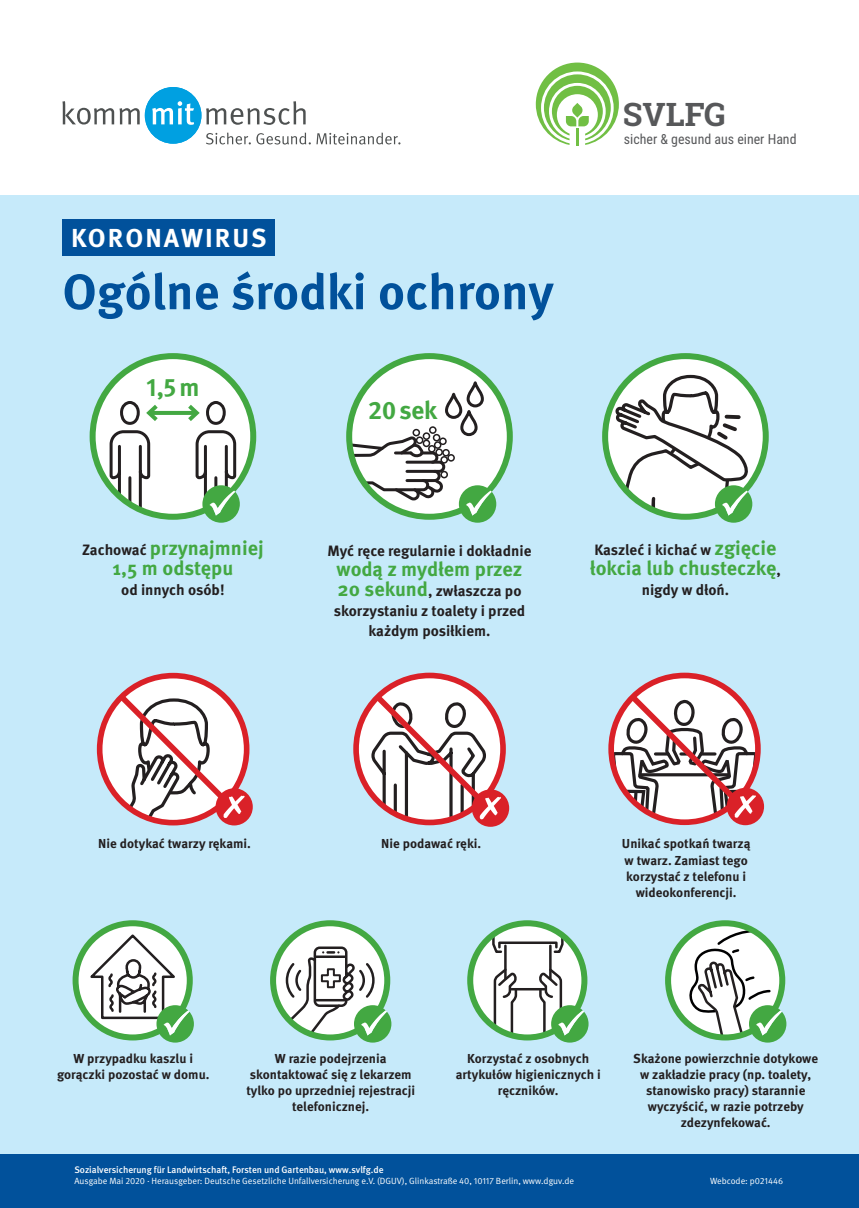
<style>
.page{position:relative;width:859px;height:1208px;background:#fff}
.page>*{position:absolute;margin:0;border:0;box-sizing:border-box;transform-origin:0 0}
.t1{font:700 50px "Meta Pro";letter-spacing:-.005em;color:#01519b}
.t2{font:700 32.4px "Roboto Slab";color:#57585a}
.t3{font:700 26px "Meta Pro";letter-spacing:.08em;color:#fff}
.t4{font:700 25.3px "DGUV Meta";color:#43a842}
.t5{font:700 20px/20px "Meta Pro";letter-spacing:-.005em;color:#43a842;text-align:center}
.t6{font:700 15px/20px "Meta Pro";color:#231f20;text-align:center}
.t7{font:13.9px "Roboto Condensed";color:#57585a}
.t8{font:700 13px/16px "Meta Pro";color:#231f20;text-align:center}
.t9{font:500 9.5px "DGUV Meta";color:#fff}
.t10{font:9px "DGUV Meta";color:#fff}
.s1{font-size:15px;color:#231f20}
.s2{font-size:20px;color:#43a842}
</style>
<div class="page">
<div style="left:0;top:196px;width:859px;height:1012px;background:#c6eafa"></div>
<div style="left:0;top:1154px;width:859px;height:54px;background:#01519b"></div>
<div style="left:145px;top:87px;width:56px;height:57px;background:#00a0e1;border-radius:50%"></div>
<svg style="left:62px;top:101px;width:78px;height:23px"></svg>
<svg style="left:152px;top:101px;width:42px;height:24px"></svg>
<svg style="left:206px;top:101px;width:100px;height:24px"></svg>
<svg style="left:206px;top:133px;width:194px;height:12px"></svg>
<div style="left:62px;top:219px;width:213px;height:36px;background:#01519b"></div>
<div style="left:349px;top:356px;width:161px;height:161px;background:#fff;border-radius:50%"></div>
<svg style="left:349px;top:434px;width:98px;height:68px"></svg>
<div style="left:428px;top:445px;width:8px;height:7px;border:2px solid #231f20;border-radius:50%"></div>
<div style="left:434px;top:441px;width:7px;height:8px;border:2px solid #231f20;border-radius:50%"></div>
<div style="left:439px;top:437px;width:8px;height:8px;border:2px solid #231f20;border-radius:50%"></div>
<div style="left:433px;top:434px;width:7px;height:7px;border:2px solid #231f20;border-radius:50%"></div>
<div style="left:440px;top:456px;width:8px;height:7px;border:2px solid #231f20;border-radius:50%"></div>
<div style="left:442px;top:449px;width:8px;height:7px;border:2px solid #231f20;border-radius:50%"></div>
<div style="left:447px;top:454px;width:8px;height:7px;border:2px solid #231f20;border-radius:50%"></div>
<div style="left:440px;top:471px;width:8px;height:7px;border:2px solid #231f20;border-radius:50%"></div>
<div style="left:423px;top:432px;width:7px;height:8px;border:2px solid #231f20;border-radius:50%"></div>
<div style="left:429px;top:426px;width:8px;height:8px;border:2px solid #231f20;border-radius:50%"></div>
<div style="left:412px;top:429px;width:8px;height:7px;border:2px solid #231f20;border-radius:50%"></div>
<div style="left:435px;top:448px;width:8px;height:8px;border:2px solid #231f20;border-radius:50%"></div>
<div style="left:423px;top:439px;width:7px;height:8px;border:2px solid #231f20;border-radius:50%"></div>
<div style="left:416px;top:436px;width:7px;height:8px;border:2px solid #231f20;border-radius:50%"></div>
<div style="left:346px;top:353px;width:167px;height:167px;border:6px solid #43a842;border-radius:50%"></div>
<svg style="left:605px;top:356px;width:161px;height:161px;background:#d3ebd3"></svg>
<div style="left:602px;top:353px;width:167px;height:167px;border:6px solid #43a842;border-radius:50%"></div>
<div style="left:460px;top:410px;width:18px;height:26px;border:3px solid #231f20;border-radius:7px"></div>
<div style="left:445px;top:393px;width:17px;height:26px;border:3px solid #231f20;border-radius:7px"></div>
<div style="left:467px;top:381px;width:17px;height:26px;border:3px solid #231f20;border-radius:7px"></div>
<div style="left:93px;top:356px;width:160px;height:161px;background:#fff;border-radius:50%"></div>
<div style="left:90px;top:353px;width:166px;height:167px;border:6px solid #43a842;border-radius:50%"></div>
<hr style="left:149px;top:411px;width:48px;height:4px;background:#43a842">
<svg style="left:108px;top:401px;width:54px;height:109px"></svg>
<svg style="left:184px;top:401px;width:56px;height:122px"></svg>
<svg style="left:459px;top:485px;width:37px;height:38px"></svg>
<svg style="left:612px;top:373px;width:142px;height:150px;background:#ccd9d0"></svg>
<svg style="left:611px;top:675px;width:147px;height:147px"></svg>
<div style="left:608px;top:672px;width:153px;height:153px;border:6px solid #da2128;border-radius:50%"></div>
<div style="left:727px;top:788px;width:37px;height:37px;background:#da2128;border-radius:50%"></div>
<svg style="left:611px;top:688px;width:147px;height:129px;background:#d1b7ba"></svg>
<svg style="left:356px;top:675px;width:147px;height:147px"></svg>
<div style="left:353px;top:672px;width:153px;height:153px;border:6px solid #da2128;border-radius:50%"></div>
<div style="left:472px;top:789px;width:37px;height:38px;background:#da2128;border-radius:50%"></div>
<svg style="left:369px;top:688px;width:132px;height:131px;background:#ddc5c7"></svg>
<svg style="left:100px;top:675px;width:147px;height:147px"></svg>
<div style="left:97px;top:673px;width:152px;height:152px;border:6px solid #da2128;border-radius:50%"></div>
<div style="left:216px;top:788px;width:37px;height:37px;background:#da2128;border-radius:50%"></div>
<svg style="left:113px;top:688px;width:132px;height:134px;background:#dfc6c8"></svg>
<svg style="left:76px;top:923px;width:114px;height:114px"></svg>
<div style="left:73px;top:920px;width:120px;height:120px;border:6px solid #43a842;border-radius:50%"></div>
<svg style="left:86px;top:923px;width:108px;height:119px;background:#bcd3c2"></svg>
<svg style="left:668px;top:923px;width:114px;height:114px"></svg>
<div style="left:665px;top:920px;width:120px;height:120px;border:6px solid #43a842;border-radius:50%"></div>
<svg style="left:687px;top:928px;width:99px;height:114px;background:#bdd3c2"></svg>
<div style="left:470px;top:923px;width:114px;height:114px;background:#fff;border-radius:50%"></div>
<hr style="left:549px;top:945px;width:3px;height:33px;background:#231f20">
<svg style="left:492px;top:969px;width:26px;height:67px"></svg>
<hr style="left:511px;top:988px;width:33px;height:2px;background:#231f20">
<hr style="left:504px;top:945px;width:3px;height:33px;background:#231f20">
<svg style="left:491px;top:934px;width:12px;height:19px"></svg>
<svg style="left:553px;top:934px;width:12px;height:19px"></svg>
<div style="left:498px;top:941px;width:60px;height:7px;border:2px solid #231f20"></div>
<div style="left:467px;top:920px;width:120px;height:120px;border:6px solid #43a842;border-radius:50%"></div>
<svg style="left:532px;top:966px;width:56px;height:76px"></svg>
<svg style="left:273px;top:923px;width:114px;height:114px;background:#dbeedb"></svg>
<div style="left:270px;top:920px;width:120px;height:120px;border:6px solid #43a842;border-radius:50%"></div>
<svg style="left:284px;top:945px;width:107px;height:97px;background:#bacebd"></svg>
<svg style="left:536px;top:63px;width:83px;height:83px"></svg>
<h3 class="t3" style="left:71px;top:217px;width:197px">KORONAWIRUS</h3>
<h1 class="t1" style="left:62px;top:253px;width:493px">Ogólne środki ochrony</h1>
<h3 class="t4" style="left:146px;top:372px;width:55px">1,5m</h3>
<h3 class="t4" style="left:368px;top:395px;width:71px">20sek</h3>
<h2 class="t2" style="left:623px;top:92px;width:104px">SVLFG</h2>
<p class="t7" style="left:624px;top:130px;width:174px">sicher &amp; gesund aus einer Hand</p>
<h3 class="t5" style="left:82px;top:537px;width:183px"><span class="s1">Zachować</span> przynajmniej<br>1,5 m odstępu</h3>
<p class="t6" style="left:121px;top:579px;width:105px">od innych osób!</p>
<p class="t6" style="left:328px;top:539px;width:205px">Myć ręce regularnie i dokładnie</p>
<h3 class="t5" style="left:337px;top:557px;width:187px">wodą z mydłem przez</h3>
<p class="t6" style="left:334px;top:579px;width:193px"><span class="s2">20 sekund</span>, zwłaszcza po skorzystaniu z toalety i przed każdym posiłkiem.</p>
<p class="t6" style="left:594px;top:539px;width:183px">Kaszleć i kichać w <span class="s2">zgięcie</span></p>
<h3 class="t5" style="left:590px;top:557px;width:192px">łokcia lub chusteczkę<span class="s1">,</span></h3>
<p class="t6" style="left:642px;top:579px;width:89px">nigdy w dłoń.</p>
<p class="t8" style="left:381px;top:835px;width:101px">Nie podawać ręki.</p>
<p class="t8" style="left:98px;top:835px;width:154px">Nie dotykać twarzy rękami.</p>
<p class="t8" style="left:622px;top:835px;width:130px">Unikać spotkań twarzą w twarz. Zamiast tego korzystać z telefonu i wideokonferencji.</p>
<p class="t8" style="left:456px;top:1049px;width:147px">Korzystać z osobnych artykułów higienicznych i ręczników.</p>
<p class="t8" style="left:57px;top:1049px;width:154px">W przypadku kaszlu i gorączki pozostać w domu.</p>
<p class="t8" style="left:633px;top:1049px;width:186px">Skażone powierzchnie dotykowe w zakładzie pracy (np. toalety, stanowisko pracy) starannie wyczyścić, w razie potrzeby zdezynfekować.</p>
<p class="t8" style="left:246px;top:1049px;width:170px">W razie podejrzenia skontaktować się z lekarzem tylko po uprzedniej rejestracji telefonicznej.</p>
<p class="t9" style="left:74px;top:1164px;width:311px">Sozialversicherung für Landwirtschaft, Forsten und Gartenbau, www.svlfg.de</p>
<p class="t10" style="left:74px;top:1175px;width:501px">Ausgabe Mai 2020 · Herausgeber: Deutsche Gesetzliche Unfallversicherung e.V. (DGUV), Glinkastraße 40, 10117 Berlin, www.dguv.de</p>
<p class="t10" style="left:710px;top:1175px;width:75px">Webcode: p021446</p>
</div>
